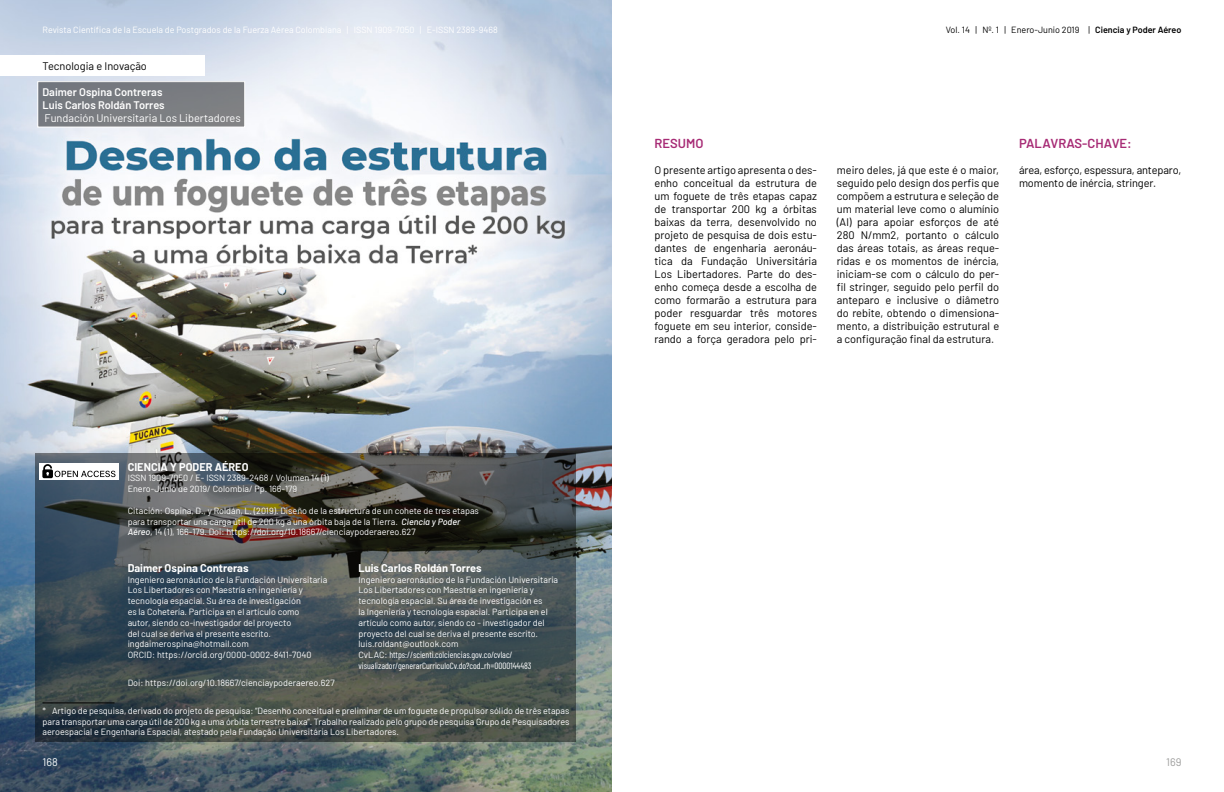
<style>
.page{position:relative;width:1224px;height:792px;background:#fff}
.page>*{position:absolute;margin:0;border:0;box-sizing:border-box;transform-origin:0 0}
.t1{font:600 13px "Barlow";color:#a72b75}
.t2{font:11px/13px "Barlow";color:#000;text-align:justify}
.t3{font:700 11px "Barlow";color:#fff}
.t4{font:600 11px/13px "Barlow";color:#fff}
.t5{font:11px "Barlow";color:#fff}
.t6{font:11px "Barlow";color:#9d9d9c}
.t7{font:9px/10.8px "Barlow";color:#fff}
.t8{font:9px/10.8px "Barlow Condensed";color:#fff}
.t9{font:9px "Barlow";color:#000}
.s1{font-weight:500;font-style:italic}
.s2{font-family:"Barlow"}
.s3{font-weight:600}
</style>
<div class="page">
<img style="left:0;top:0;width:612px;height:792px">
<div style="left:0;top:55px;width:205px;height:20px;background:#fff"></div>
<svg style="left:35px;top:454px;width:541px;height:288px;background:#434c4d"></svg>
<div style="left:39px;top:464px;width:80px;height:16px;background:#fff"></div>
<hr style="left:43px;top:702px;width:72px;height:1px;background:#000">
<svg style="left:42px;top:464px;width:74px;height:14px"></svg>
<div style="left:38px;top:82px;width:207px;height:45px;background:#7a7c81"></div>
<div style="left:37px;top:81px;width:208px;height:47px;border:1px solid #fff"></div>
<p class="t7" style="left:43px;top:24px;width:457px">Revista Científica de la Escuela de Postgrados de la Fuerza Aérea Colombiana | ISSN 1909-7050 | E-ISSN 2389-9468</p>
<p class="t2" style="left:43px;top:58px;width:106px">Tecnologia e Inovação</p>
<p class="t4" style="left:43px;top:84px;width:124px">Daimer Ospina Contreras<br>Luis Carlos Roldán Torres</p>
<p class="t5" style="left:45px;top:110px;width:198px">Fundación Universitaria Los Libertadores</p>
<p class="t3" style="left:128px;top:459px;width:122px">CIENCIA Y PODER AÉREO</p>
<p class="t7" style="left:128px;top:472px;width:203px">ISSN 1909-7050 / E- ISSN 2389-2468 / Volumen 14 (1)<br>Enero-Junio de 2019/ Colombia/ Pp. 166-179</p>
<p class="t7" style="left:128px;top:505px;width:353px">Citación: Ospina, D., y Roldán, L. (2019). Diseño de la estructura de un cohete de tres etapas para transportar una carga útil de 200 kg a una órbita baja de la Tierra. <span class="s1">Ciencia y Poder<br>Aéreo,</span> 14 (1), 166-179. Doi: https://doi.org/10.18667/cienciaypoderaereo.627</p>
<p class="t3" style="left:128px;top:560px;width:122px">Daimer Ospina Contreras</p>
<p class="t7" style="left:128px;top:573px;width:201px">Ingeniero aeronáutico de la Fundación Universitaria Los Libertadores con Maestría en ingeniería y tecnología espacial. Su área de investigación<br>es la Cohetería. Participa en el artículo como<br>autor, siendo co-investigador del proyecto<br>del cual se deriva el presente escrito. ingdaimerospina@hotmail.com<br>ORCID: https://orcid.org/0000-0002-8411-7040</p>
<p class="t7" style="left:128px;top:676px;width:208px">Doi: https://doi.org/10.18667/cienciaypoderaereo.627</p>
<p class="t3" style="left:359px;top:560px;width:125px">Luis Carlos Roldán Torres</p>
<p class="t7" style="left:359px;top:573px;width:201px">Ingeniero aeronáutico de la Fundación Universitaria Los Libertadores con Maestría en ingeniería y tecnología espacial. Su área de investigación es<br>la Ingeniería y tecnología espacial. Participa en el artículo como autor, siendo co - investigador del proyecto del cual se deriva el presente escrito. luis.roldant@outlook.com</p>
<p class="t8" style="left:359px;top:649px;width:175px"><span class="s2">CvLAC:</span> https://scienti.colciencias.gov.co/cvlac/ visualizador/generarCurriculoCv.do?cod_rh=0000144483</p>
<p class="t7" style="left:43px;top:704px;width:529px;text-align:justify">* Artigo de pesquisa, derivado do projeto de pesquisa: “Desenho conceitual e preliminar de um foguete de propulsor sólido de três etapas para transportar uma carga útil de 200 kg a uma órbita terrestre baixa”. Trabalho realizado pelo grupo de pesquisa Grupo de Pesquisadores aeroespacial e Engenharia Espacial, atestado pela Fundação Universitária Los Libertadores.</p>
<p class="t5" style="left:43px;top:755px;width:17px">168</p>
<p class="t9" style="left:946px;top:23px;width:237px">Vol. 14 | Nº. 1 | Enero-Junio 2019 | <span class="s3">Ciencia y Poder Aéreo</span></p>
<h1 class="t1" style="left:655px;top:133px;width:50px">RESUMO</h1>
<p class="t2" style="left:655px;top:162px;width:164px">O presente artigo apresenta o des&shy;enho conceitual da estrutura de um foguete de três etapas capaz de transportar 200 kg a órbitas baixas da terra, desenvolvido no projeto de pesquisa de dois estu&shy;dantes de engenharia aeronáu&shy;tica da Fundação Universitária Los Libertadores. Parte do des&shy;enho começa desde a escolha de como formarão a estrutura para poder resguardar três motores foguete em seu interior, conside&shy;rando a força geradora pelo pri-</p>
<p class="t2" style="left:837px;top:162px;width:164px">meiro deles, já que este é o maior, seguido pelo design dos perfis que compõem a estrutura e seleção de um material leve como o alumínio (Al) para apoiar esforços de até 280 N/mm2, portanto o cálculo das áreas totais, as áreas reque&shy;ridas e os momentos de inércia, iniciam-se com o cálculo do per&shy;fil stringer, seguido pelo perfil do anteparo e inclusive o diâmetro do rebite, obtendo o dimensiona&shy;mento, a distribuição estrutural e a configuração final da estrutura.</p>
<h1 class="t1" style="left:1019px;top:133px;width:114px">PALAVRAS-CHAVE:</h1>
<p class="t2" style="left:1019px;top:162px;width:164px">área, esforço, espessura, anteparo, momento de inércia, stringer.</p>
<p class="t6" style="left:1166px;top:755px;width:17px">169</p>
</div>
